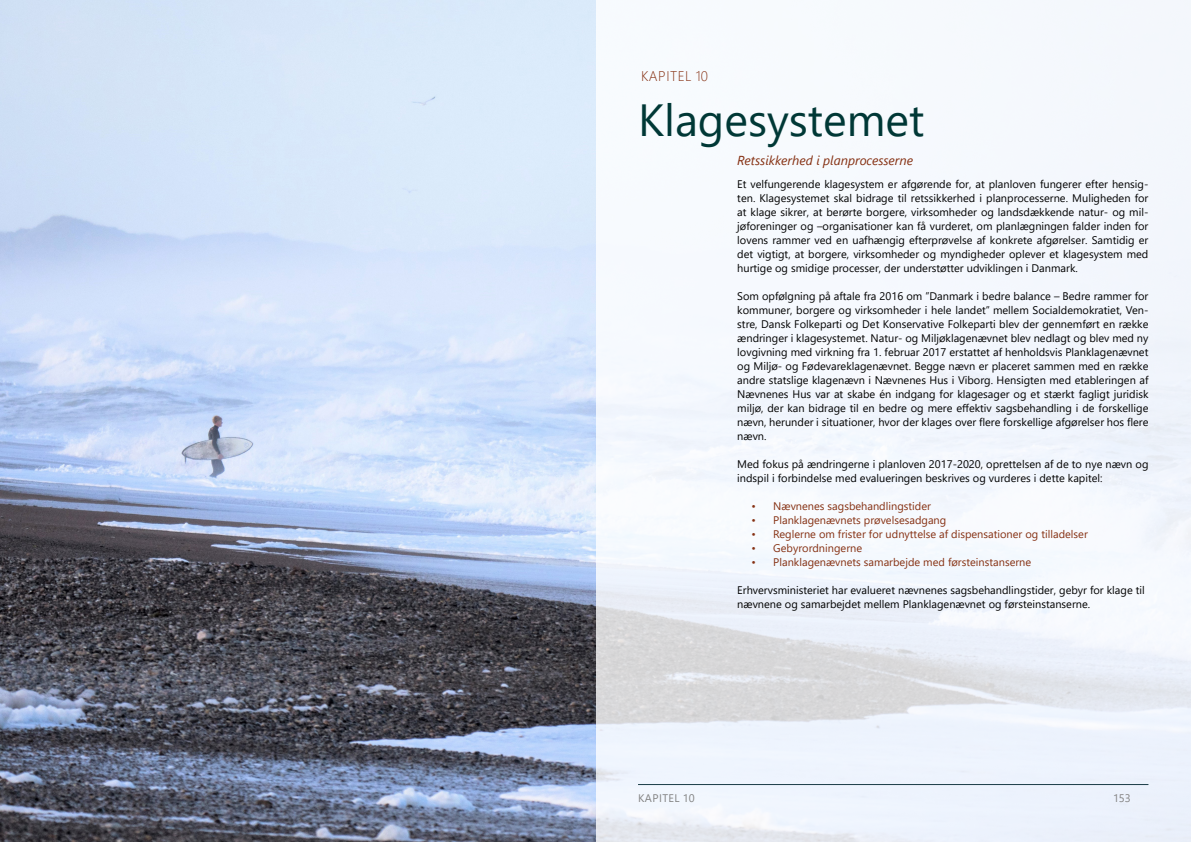
<style>
.page{position:relative;width:1191px;height:842px;background:#fff}
.page>*{position:absolute;margin:0;border:0;box-sizing:border-box;transform-origin:0 0}
.Overskrift_-_Kapitel{font:45px "Segoe UI";color:#003836}
.Kapitel_nr{font:300 14px "Segoe UI";letter-spacing:.035em;color:#853012}
.Manchet{font:italic 13px "Segoe UI";color:#853012}
.Brødtekst{font:11px/14px "Segoe UI";color:#000;text-align:justify}
.t1{font:11px "Segoe UI";color:#853012}
.t2{font:11px "Segoe UI";color:#828282}
</style>
<div class="page">
<img style="left:0;top:0;width:596px;height:842px">
<svg style="left:596px;top:0;width:595px;height:842px;fill:#f4f8fd"></svg>
<hr style="left:638px;top:784px;width:510px;height:1px;background:#1a3c47">
<p class="Kapitel_nr" style="left:641px;top:63px;width:68px">KAP ITE L 10</p>
<p class="Overskrift_-_Kapitel" style="left:638px;top:78px;width:288px">Klagesystemet</p>
<p class="Manchet" style="left:737px;top:148px;width:177px">Retssikkerhed i planprocesserne</p>
<p class="Brødtekst" style="left:737px;top:176px;width:413px">Et velfungerende klagesystem er afgørende for, at planloven fungerer efter hensig&shy;ten. Klagesystemet skal bidrage til retssikkerhed i planprocesserne. Muligheden for at klage sikrer, at berørte borgere, virksomheder og landsdækkende natur- og mil&shy;jøforeninger og –organisationer kan få vurderet, om planlægningen falder inden for lovens rammer ved en uafhængig efterprøvelse af konkrete afgørelser. Samtidig er det vigtigt, at borgere, virksomheder og myndigheder oplever et klagesystem med hurtige og smidige processer, der understøtter udviklingen i Danmark.</p>
<p class="Brødtekst" style="left:737px;top:288px;width:413px">Som opfølgning på aftale fra 2016 om ”Danmark i bedre balance – Bedre rammer for kommuner, borgere og virksomheder i hele landet” mellem Socialdemokratiet, Ven&shy;stre, Dansk Folkeparti og Det Konservative Folkeparti blev der gennemført en række ændringer i klagesystemet. Natur- og Miljøklagenævnet blev nedlagt og blev med ny lovgivning med virkning fra 1. februar 2017 erstattet af henholdsvis Planklagenævnet og Miljø- og Fødevareklagenævnet. Begge nævn er placeret sammen med en række andre statslige klagenævn i Nævnenes Hus i Viborg. Hensigten med etableringen af Nævnenes Hus var at skabe én indgang for klagesager og et stærkt fagligt juridisk miljø, der kan bidrage til en bedre og mere effektiv sagsbehandling i de forskellige nævn, herunder i situationer, hvor der klages over flere forskellige afgørelser hos flere nævn.</p>
<p class="Brødtekst" style="left:737px;top:456px;width:413px">Med fokus på ændringerne i planloven 2017-2020, oprettelsen af de to nye nævn og indspil i forbindelse med evalueringen beskrives og vurderes i dette kapitel:</p>
<p class="t1" style="left:751px;top:496px;width:181px">• Nævnenes sagsbehandlingstider</p>
<p class="t1" style="left:751px;top:510px;width:196px">• Planklagenævnets prøvelsesadgang</p>
<p class="t1" style="left:751px;top:524px;width:338px">• Reglerne om frister for udnyttelse af dispensationer og tilladelser</p>
<p class="t1" style="left:751px;top:538px;width:112px">• Gebyrordningerne</p>
<p class="t1" style="left:751px;top:552px;width:281px">• Planklagenævnets samarbejde med førsteinstanserne</p>
<p class="Brødtekst" style="left:737px;top:582px;width:409px">Erhvervsministeriet har evalueret nævnenes sagsbehandlingstider, gebyr for klage til nævnene og samarbejdet mellem Planklagenævnet og førsteinstanserne.</p>
<p class="t2" style="left:638px;top:787px;width:14px">Kapitel</p>
<p class="t2" style="left:683px;top:787px;width:13px">10</p>
<p class="t2" style="left:1113px;top:787px;width:19px">153</p>
</div>
